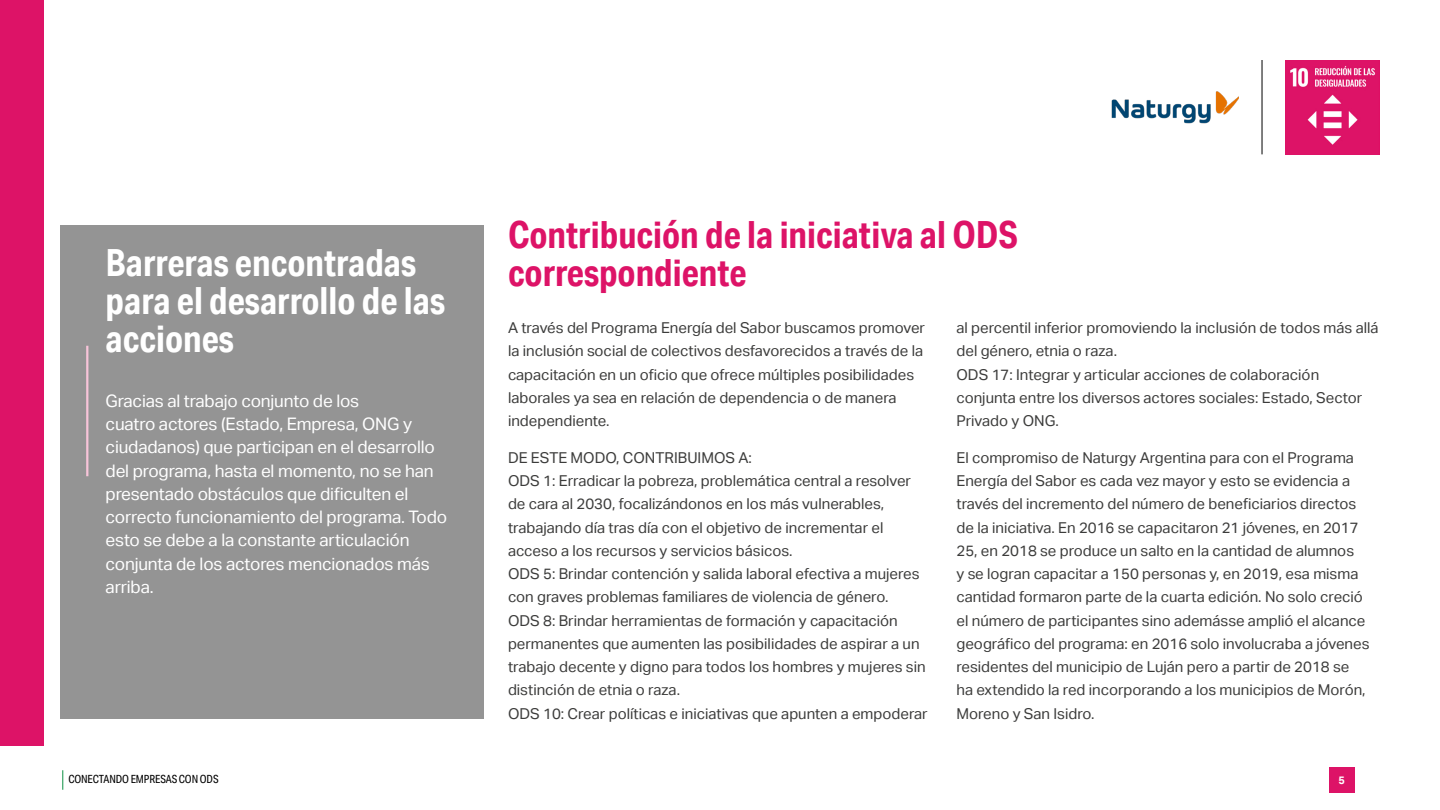
<style>
.page{position:relative;width:1440px;height:810px;background:#fff}
.page>*{position:absolute;margin:0;border:0;box-sizing:border-box;transform-origin:0 0}
.t1{font:700 37.5px/38.2px "Aktiv Grotesk Cd";color:#fff}
.t2{font:700 37.5px/38.2px "Aktiv Grotesk Cd";color:#dd1367}
.t3{font:17.25px/23.2px "Aktiv Grotesk";letter-spacing:-.01em;color:#fff}
.t4{font:15px/23.2px "Aktiv Grotesk";color:#3c3c3b}
.t5{font:11.25px "Aktiv Grotesk Cd";letter-spacing:-.01em;color:#000}
.t6{font:700 10.88px "Aktiv Grotesk";color:#fff}
</style>
<div class="page">
<svg style="left:62px;top:770px;width:1px;height:20px"></svg>
<div style="left:1329px;top:767px;width:25px;height:26px;background:#dd1367"></div>
<img style="left:1285px;top:60px;width:95px;height:95px">
<hr style="left:1262px;top:60px;width:1px;height:94px;background:#000">
<img style="left:1111px;top:91px;width:128px;height:33px">
<div style="left:0;top:0;width:44px;height:746px;background:#dd1367"></div>
<div style="left:60px;top:225px;width:424px;height:493px;background:#949494"></div>
<hr style="left:86px;top:346px;width:2px;height:130px;background:#f7c4d9">
<p class="t1" style="left:106px;top:243px;width:341px">Barreras encontradas para el desarrollo de las acciones</p>
<p class="t3" style="left:106px;top:389px;width:343px">Gracias al trabajo conjunto de los<br>cuatro actores (Estado, Empresa, ONG y ciudadanos) que participan en el desarrollo del programa, hasta el momento, no se han presentado obstáculos que dificulten el correcto funcionamiento del programa. Todo esto se debe a la constante articulación conjunta de los actores mencionados más arriba.</p>
<p class="t2" style="left:508px;top:215px;width:512px">Contribución de la iniciativa al ODS correspondiente</p>
<p class="t4" style="left:508px;top:316px;width:419px">A través del Programa Energía del Sabor buscamos promover la inclusión social de colectivos desfavorecidos a través de la capacitación en un oficio que ofrece múltiples posibilidades laborales ya sea en relación de dependencia o de manera independiente.</p>
<p class="t4" style="left:508px;top:446px;width:245px">DE ESTE MODO, CONTRIBUIMOS A:</p>
<p class="t4" style="left:508px;top:469px;width:405px">ODS 1: Erradicar la pobreza, problemática central a resolver de cara al 2030, focalizándonos en los más vulnerables, trabajando día tras día con el objetivo de incrementar el acceso a los recursos y servicios básicos.</p>
<p class="t4" style="left:508px;top:562px;width:413px">ODS 5: Brindar contención y salida laboral efectiva a mujeres con graves problemas familiares de violencia de género.</p>
<p class="t4" style="left:508px;top:609px;width:419px">ODS 8: Brindar herramientas de formación y capacitación permanentes que aumenten las posibilidades de aspirar a un trabajo decente y digno para todos los hombres y mujeres sin distinción de etnia o raza.</p>
<p class="t4" style="left:508px;top:702px;width:421px">ODS 10: Crear políticas e iniciativas que apunten a empoderar</p>
<p class="t4" style="left:957px;top:316px;width:424px">al percentil inferior promoviendo la inclusión de todos más allá del género, etnia o raza.</p>
<p class="t4" style="left:957px;top:363px;width:407px">ODS 17: Integrar y articular acciones de colaboración conjunta entre los diversos actores sociales: Estado, Sector<br>Privado y ONG.</p>
<p class="t4" style="left:957px;top:446px;width:415px">El compromiso de Naturgy Argentina para con el Programa Energía del Sabor es cada vez mayor y esto se evidencia a través del incremento del número de beneficiarios directos de la iniciativa. En 2016 se capacitaron 21 jóvenes, en 2017<br>25, en 2018 se produce un salto en la cantidad de alumnos<br>y se logran capacitar a 150 personas y, en 2019, esa misma cantidad formaron parte de la cuarta edición. No solo creció el número de participantes sino ademásse amplió el alcance geográfico del programa: en 2016 solo involucraba a jóvenes residentes del municipio de Luján pero a partir de 2018 se ha extendido la red incorporando a los municipios de Morón, Moreno y San Isidro.</p>
<p class="t5" style="left:68px;top:773px;width:152px">CONECTANDO EMPRESAS CON ODS</p>
<p class="t6" style="left:1338px;top:774px;width:8px">5</p>
</div>
